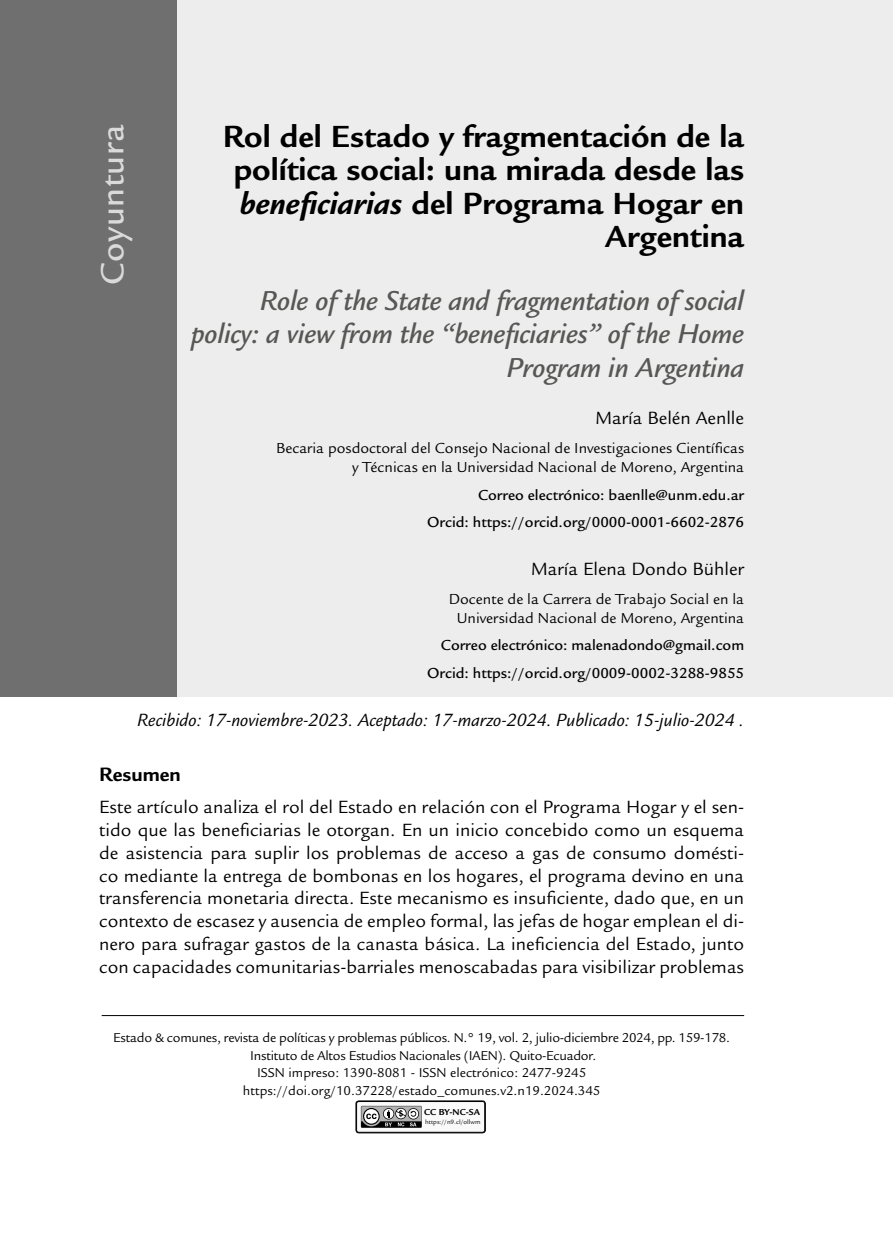
<style>
.page{position:relative;width:893px;height:1241px;background:#fff}
.page>*{position:absolute;margin:0;border:0;box-sizing:border-box;transform-origin:0 0}
.t1{font:500 35px "Legacy Sans Std";letter-spacing:.02em;color:#dadada}
.t2{font:700 33.25px/33.2px "Legacy Sans Std";color:#000;text-align:right}
.t3{font:italic 500 29.75px/33.2px "Legacy Sans Std";letter-spacing:-.01em;color:#575756;text-align:right}
.t4{font:700 21px "Legacy Sans Std";color:#000}
.t5{font:19.25px/22.8px "Legacy Sans Std";color:#000;text-align:justify}
.t6{font:italic 19.25px "Legacy Sans Std";color:#000}
.t7{font:15.75px/18.9px "Legacy Sans Std";color:#000;text-align:right}
.t8{font:500 15.75px/27.7px "Legacy Sans Std";color:#000;text-align:right}
.t9{font:14px/17.5px "Legacy Sans Std";letter-spacing:-.02em;color:#000;text-align:center}
.t10{font:700 9.45px "Legacy Sans Std";letter-spacing:-.005em;color:#000}
.t11{font:6.83px "Legacy Sans Std";color:#000}
.s1{font-style:italic}
</style>
<div class="page">
<div style="left:52px;top:0;width:841px;height:696px;background:#ededed"></div>
<div style="left:0;top:0;width:176px;height:696px;background:#706f6f"></div>
<div style="left:356px;top:1100px;width:129px;height:32px;background:#fafafa;border-radius:3px"></div>
<div style="left:356px;top:1100px;width:130px;height:32px;border:1px solid #000;border-radius:3px"></div>
<div style="left:356px;top:1101px;width:129px;height:31px;border:1px solid #000;border-radius:2px"></div>
<svg style="left:361px;top:1105px;width:61px;height:22px"></svg>
<hr style="left:102px;top:1014px;width:642px;height:1px;background:#000">
<h2 class="t2" style="left:223px;top:120px;width:523px">Rol del Estado y fragmentación de la política social: una mirada desde las <span class="s1">beneficiarias</span> del Programa Hogar en<br>Argentina</h2>
<h3 class="t3" style="left:191px;top:284px;width:554px">Role of the State and fragmentation of social policy: a view from the “beneficiaries” of the Home<br>Program in Argentina</h3>
<p class="t5" style="left:595px;top:407px;width:150px">María Belén Aenlle</p>
<p class="t7" style="left:276px;top:438px;width:470px">Becaria posdoctoral del Consejo Nacional de Investigaciones Científicas y Técnicas en la Universidad Nacional de Moreno, Argentina</p>
<p class="t8" style="left:427px;top:481px;width:318px">Correo electrónico: baenlle@unm.edu.ar<br>Orcid: https://orcid.org/0000-0001-6602-2876</p>
<p class="t5" style="left:531px;top:557px;width:215px">María Elena Dondo Bühler</p>
<p class="t7" style="left:449px;top:589px;width:297px;text-align:center">Docente de la Carrera de Trabajo Social en la<br>Universidad Nacional de Moreno, Argentina</p>
<p class="t8" style="left:427px;top:631px;width:318px">Correo electrónico: malenadondo@gmail.com<br>Orcid: https://orcid.org/0009-0002-3288-9855</p>
<p class="t6" style="left:137px;top:709px;width:608px">Recibido: 17-noviembre-2023. Aceptado: 17-marzo-2024. Publicado: 15-julio-2024 .</p>
<p class="t4" style="left:99px;top:761px;width:83px">Resumen</p>
<p class="t5" style="left:99px;top:796px;width:646px">Este artículo analiza el rol del Estado en relación con el Programa Hogar y el sen&shy;tido que las beneficiarias le otorgan. En un inicio concebido como un esquema de asistencia para suplir los problemas de acceso a gas de consumo domésti&shy;co mediante la entrega de bombonas en los hogares, el programa devino en una transferencia monetaria directa. Este mecanismo es insuficiente, dado que, en un contexto de escasez y ausencia de empleo formal, las jefas de hogar emplean el di&shy;nero para sufragar gastos de la canasta básica. La ineficiencia del Estado, junto con capacidades comunitarias-barriales menoscabadas para visibilizar problemas</p>
<h1 class="t1" style="left:92px;top:285px;width:162px;rotate:-90deg">Coyuntura</h1>
<p class="t9" style="left:113px;top:1029px;width:618px">Estado &amp; comunes, revista de políticas y problemas públicos. N.° 19, vol. 2, julio-diciembre 2024, pp. 159-178.<br>Instituto de Altos Estudios Nacionales (IAEN). Quito-Ecuador.<br>ISSN impreso: 1390-8081 - ISSN electrónico: 2477-9245 https://doi.org/10.37228/estado_comunes.v2.n19.2024.345</p>
<p class="t10" style="left:424px;top:1106px;width:58px">CC BY-NC-SA</p>
<p class="t11" style="left:425px;top:1117px;width:57px">https://n9.cl/ollwm</p>
</div>
